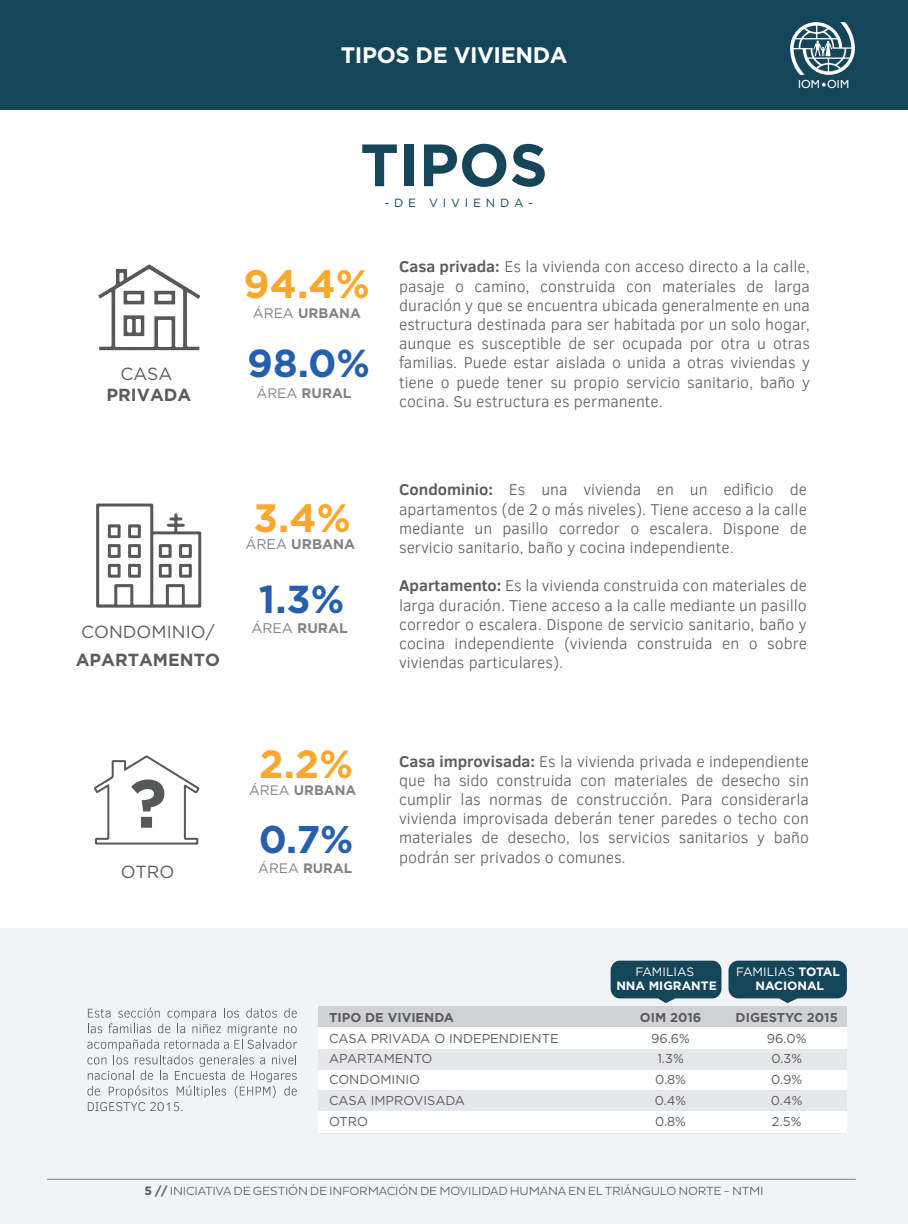
<style>
.page{position:relative;width:908px;height:1224px;background:#fff}
.page>*{position:absolute;margin:0;border:0;box-sizing:border-box;transform-origin:0 0}
.t1{font:700 59.6px "Gotham";color:#154558}
.t2{font:700 39.6px "Gotham";color:#faa72e}
.t3{font:700 39.2px "Gotham";color:#faa72e}
.t4{font:700 39px "Gotham";color:#255fad}
.t5{font:700 38.6px "Gotham";color:#255fad}
.t6{font:700 22.4px "Gotham";letter-spacing:-.02em;color:#fff}
.t7{font:17.6px "Gotham";color:#5c5c5f}
.t8{font:700 17.6px "Gotham";color:#5c5c5f}
.t9{font:300 16px/19.2px "Clear Sans";color:#5c5c5f;text-align:justify}
.t10{font:700 14px "Gotham";color:#808285}
.t11{font:700 13.8px "Gotham";color:#808285}
.t12{font:700 13.6px "Gotham";color:#808285}
.t13{font:12.8px/20.8px "Gotham";color:#5c5c5f}
.t14{font:700 12.8px "Gotham";color:#5c5c5f}
.t15{font:700 12.2px/14px "Gotham";color:#fff;text-align:center}
.t16{font:12.2px "Gotham";color:#fff}
.t17{font:300 12px "Pluto Sans";letter-spacing:-.02em;color:#57585a}
.t18{font:11.8px "Gotham";letter-spacing:.4em;color:#154558}
.t19{font:11.6px "Gill Sans";letter-spacing:.015em;color:#fff}
.s1{font-weight:400}
.s2{font-weight:700}
.s3{font-family:"Gotham";font-weight:700}
</style>
<div class="page">
<div style="left:0;top:929px;width:907px;height:295px;background:#f2f3f4"></div>
<div style="left:0;top:0;width:907px;height:109px;background:#154558"></div>
<hr style="left:47px;top:1179px;width:808px;height:1px;background:#7d8283">
<svg style="left:822px;top:83px;width:3px;height:4px"></svg>
<svg style="left:790px;top:22px;width:64px;height:53px"></svg>
<svg style="left:96px;top:504px;width:105px;height:104px"></svg>
<svg style="left:98px;top:264px;width:103px;height:87px"></svg>
<svg style="left:87px;top:1008px;width:210px;height:103px"></svg>
<svg style="left:94px;top:755px;width:106px;height:90px"></svg>
<div style="left:318px;top:1006px;width:528px;height:128px;background:#fff"></div>
<div style="left:318px;top:1006px;width:528px;height:21px;background:#d1d2d4"></div>
<div style="left:318px;top:1049px;width:528px;height:21px;background:#e6e7e9"></div>
<div style="left:318px;top:1090px;width:528px;height:21px;background:#e6e7e9"></div>
<hr style="left:319px;top:1133px;width:526px;height:1px;background:#e6e7e9">
<svg style="left:610px;top:961px;width:111px;height:42px;background:#2f596a"></svg>
<svg style="left:728px;top:961px;width:118px;height:42px;background:#2e596a"></svg>
<p class="t7" style="left:120px;top:363px;width:53px">CASA</p>
<p class="t8" style="left:106px;top:384px;width:86px">PRIVADA</p>
<h3 class="t6" style="left:340px;top:40px;width:228px">TIPOS DE VIVIENDA</h3>
<h1 class="t1" style="left:360px;top:126px;width:189px">TIPOS</h1>
<p class="t18" style="left:384px;top:195px;width:150px">-DE VIVIENDA-</p>
<p class="t19" style="left:797px;top:77px;width:53px">IOM OIM</p>
<h2 class="t2" style="left:243px;top:258px;width:128px">94.4%</h2>
<p class="t11" style="left:253px;top:304px;width:110px"><span class="s1">ÁREA</span> URBANA</p>
<h3 class="t4" style="left:247px;top:338px;width:124px">98.0%</h3>
<p class="t11" style="left:256px;top:384px;width:96px"><span class="s1">ÁREA</span> RURAL</p>
<p class="t9" style="left:399px;top:257px;width:412px"><span class="s2">Casa privada:</span> Es la vivienda con acceso directo a la calle, pasaje o camino, construida con materiales de larga duración y que se encuentra ubicada generalmente en una estructura destinada para ser habitada por un solo hogar, aunque es susceptible de ser ocupada por otra u otras familias. Puede estar aislada o unida a otras viviendas y tiene o puede tener su propio servicio sanitario, baño y cocina. Su estructura es permanente.</p>
<p class="t7" style="left:81px;top:620px;width:135px">CONDOMINIO/</p>
<p class="t8" style="left:76px;top:648px;width:146px">APARTAMENTO</p>
<h2 class="t2" style="left:253px;top:491px;width:99px">3.4%</h2>
<p class="t10" style="left:245px;top:535px;width:111px"><span class="s1">ÁREA</span> URBANA</p>
<h3 class="t4" style="left:259px;top:573px;width:87px">1.3%</h3>
<p class="t10" style="left:251px;top:619px;width:98px"><span class="s1">ÁREA</span> RURAL</p>
<p class="t9" style="left:399px;top:480px;width:409px"><span class="s2">Condominio:</span> Es una vivienda en un edificio de apartamentos (de 2 o más niveles). Tiene acceso a la calle mediante un pasillo corredor o escalera. Dispone de servicio sanitario, baño y cocina independiente.</p>
<p class="t9" style="left:399px;top:576px;width:409px"><span class="s2">Apartamento:</span> Es la vivienda construida con materiales de larga duración. Tiene acceso a la calle mediante un pasillo corredor o escalera. Dispone de servicio sanitario, baño y cocina independiente (vivienda construida en o sobre viviendas particulares).</p>
<p class="t7" style="left:121px;top:860px;width:55px">OTRO</p>
<h3 class="t3" style="left:259px;top:738px;width:95px">2.2%</h3>
<p class="t12" style="left:249px;top:781px;width:109px"><span class="s1">ÁREA</span> URBANA</p>
<h3 class="t5" style="left:258px;top:814px;width:96px">0.7%</h3>
<p class="t12" style="left:258px;top:859px;width:95px"><span class="s1">ÁREA</span> RURAL</p>
<p class="t9" style="left:399px;top:751px;width:411px"><span class="s2">Casa improvisada:</span> Es la vivienda privada e independiente que ha sido construida con materiales de desecho sin cumplir las normas de construcción. Para considerarla vivienda improvisada deberán tener paredes o techo con materiales de desecho, los servicios sanitarios y baño podrán ser privados o comunes.</p>
<p class="t14" style="left:329px;top:1009px;width:126px">TIPO DE VIVIENDA</p>
<p class="t13" style="left:329px;top:1027px;width:231px">CASA PRIVADA O INDEPENDIENTE<br>APARTAMENTO<br>CONDOMINIO<br>CASA IMPROVISADA<br>OTRO</p>
<p class="t16" style="left:635px;top:964px;width:60px">FAMILIAS</p>
<p class="t15" style="left:616px;top:979px;width:102px">NNA MIGRANTE</p>
<p class="t14" style="left:639px;top:1009px;width:63px">OIM 2016</p>
<p class="t13" style="left:650px;top:1027px;width:40px">96.6%<br>1.3%<br>0.8%<br>0.4%<br>0.8%</p>
<p class="t15" style="left:735px;top:965px;width:105px"><span class="s1">FAMILIAS</span> TOTAL<br>NACIONAL</p>
<p class="t14" style="left:735px;top:1009px;width:104px">DIGESTYC 2015</p>
<p class="t13" style="left:766px;top:1027px;width:41px;text-align:center">96.0%<br>0.3%<br>0.9%<br>0.4%<br>2.5%</p>
<p class="t17" style="left:144px;top:1184px;width:620px"><span class="s3">5 //</span> INICIATIVA DE GESTIÓN DE INFORMACIÓN DE MOVILIDAD HUMANA EN EL TRIÁNGULO NORTE - NTMI</p>
</div>
